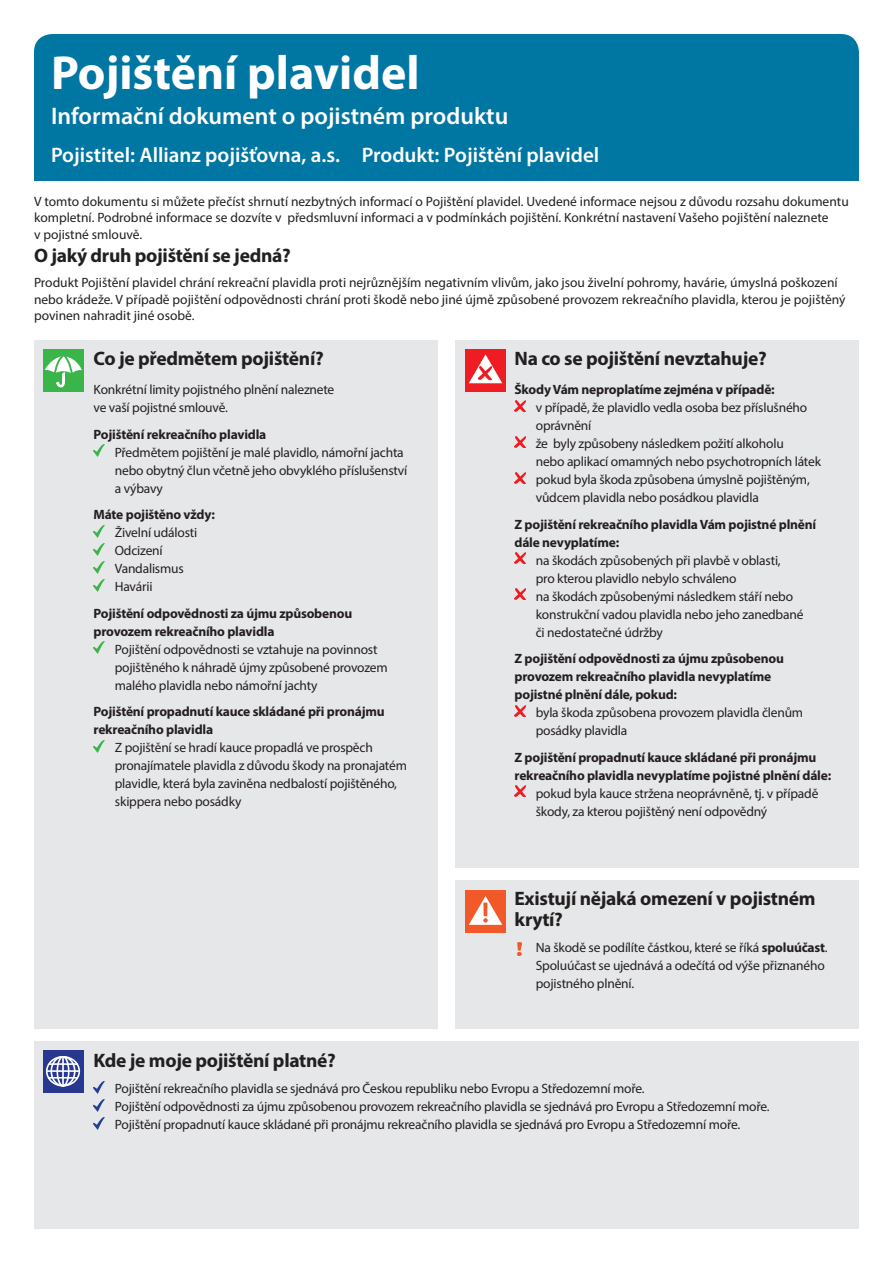
<style>
.page{position:relative;width:893px;height:1263px;background:#fff}
.page>*{position:absolute;margin:0;border:0;box-sizing:border-box;transform-origin:0 0}
.t1{font:700 48px "Myriad Pro";color:#fff}
.t2{font:600 24px "Myriad Pro";color:#fff}
.t3{font:600 21px "Myriad Pro";color:#fff}
.t4{font:700 19.5px/21px "Myriad Pro";letter-spacing:-.015em;color:#231f20}
.t5{font:13.5px/18px "Myriad Pro";letter-spacing:-.015em;color:#231f20}
.t6{font:700 13.5px/18px "Myriad Pro";letter-spacing:-.015em;color:#231f20}
.s1{font-weight:700}
</style>
<div class="page">
<div style="left:34px;top:340px;width:404px;height:689px;background:#e6e7e9"></div>
<div style="left:455px;top:340px;width:404px;height:527px;background:#e6e7e9"></div>
<div style="left:455px;top:880px;width:404px;height:149px;background:#e6e7e9"></div>
<div style="left:34px;top:34px;width:825px;height:147px;background:#0076a3;border-radius:18px"></div>
<svg style="left:94px;top:445px;width:10px;height:12px"></svg>
<svg style="left:94px;top:525px;width:10px;height:12px"></svg>
<svg style="left:94px;top:543px;width:10px;height:12px"></svg>
<svg style="left:94px;top:561px;width:10px;height:12px"></svg>
<svg style="left:94px;top:579px;width:10px;height:12px"></svg>
<svg style="left:94px;top:642px;width:10px;height:12px"></svg>
<svg style="left:94px;top:740px;width:10px;height:12px"></svg>
<svg style="left:514px;top:400px;width:11px;height:11px"></svg>
<svg style="left:514px;top:436px;width:11px;height:11px"></svg>
<svg style="left:514px;top:472px;width:11px;height:11px"></svg>
<svg style="left:514px;top:553px;width:11px;height:11px"></svg>
<svg style="left:514px;top:589px;width:11px;height:11px"></svg>
<svg style="left:514px;top:705px;width:11px;height:11px"></svg>
<svg style="left:514px;top:786px;width:11px;height:11px"></svg>
<div style="left:43px;top:349px;width:41px;height:42px;background:#3ab54a"></div>
<svg style="left:45px;top:352px;width:37px;height:35px"></svg>
<div style="left:465px;top:349px;width:41px;height:42px;background:#ee1d23"></div>
<svg style="left:469px;top:354px;width:33px;height:29px"></svg>
<div style="left:465px;top:890px;width:41px;height:43px;background:#f15929"></div>
<svg style="left:469px;top:896px;width:33px;height:29px"></svg>
<svg style="left:517px;top:942px;width:4px;height:13px"></svg>
<div style="left:34px;top:1042px;width:825px;height:187px;background:#e6e7e9"></div>
<svg style="left:94px;top:1081px;width:10px;height:12px"></svg>
<svg style="left:94px;top:1099px;width:10px;height:12px"></svg>
<svg style="left:94px;top:1117px;width:10px;height:12px"></svg>
<svg style="left:43px;top:1050px;width:41px;height:43px"></svg>
<div style="left:46px;top:1056px;width:34px;height:30px;border:2px solid #fff;border-radius:50%"></div>
<div style="left:50px;top:1056px;width:26px;height:30px;border:2px solid #fff;border-radius:50%"></div>
<div style="left:57px;top:1056px;width:13px;height:30px;border:2px solid #fff;border-radius:50%"></div>
<hr style="left:62px;top:1057px;width:2px;height:29px;background:#fff">
<hr style="left:49px;top:1063px;width:29px;height:2px;background:#fff">
<svg style="left:49px;top:1077px;width:29px;height:1px"></svg>
<hr style="left:47px;top:1070px;width:32px;height:2px;background:#fff">
<h1 class="t1" style="left:51px;top:41px;width:370px">Pojištění plavidel</h1>
<h2 class="t2" style="left:51px;top:100px;width:459px">Informační dokument o pojistném produktu</h2>
<h3 class="t3" style="left:51px;top:141px;width:550px">Pojistitel: Allianz pojišťovna, a.s. Produkt: Pojištění plavidel</h3>
<p class="t5" style="left:34px;top:193px;width:816px;line-height:16.5px">V tomto dokumentu si můžete přečíst shrnutí nezbytných informací o Pojištění plavidel. Uvedené informace nejsou z důvodu rozsahu dokumentu kompletní. Podrobné informace se dozvíte v předsmluvní informaci a v podmínkách pojištění. Konkrétní nastavení Vašeho pojištění naleznete<br>v pojistné smlouvě.</p>
<h3 class="t4" style="left:34px;top:245px;width:258px">O jaký druh pojištění se jedná?</h3>
<p class="t5" style="left:34px;top:274px;width:813px;line-height:16.5px">Produkt Pojištění plavidel chrání rekreační plavidla proti nejrůznějším negativním vlivům, jako jsou živelní pohromy, havárie, úmyslná poškození nebo krádeže. V případě pojištění odpovědnosti chrání proti škodě nebo jiné újmě způsobené provozem rekreačního plavidla, kterou je pojištěný povinen nahradit jiné osobě.</p>
<h3 class="t4" style="left:94px;top:347px;width:232px">Co je předmětem pojištění?</h3>
<h3 class="t4" style="left:514px;top:347px;width:254px">Na co se pojištění nevztahuje?</h3>
<p class="t5" style="left:94px;top:380px;width:242px">Konkrétní limity pojistného plnění naleznete ve vaší pojistné smlouvě.</p>
<p class="t6" style="left:94px;top:425px;width:174px">Pojištění rekreačního plavidla</p>
<p class="t5" style="left:115px;top:443px;width:294px">Předmětem pojištění je malé plavidlo, námořní jachta nebo obytný člun včetně jeho obvyklého příslušenství a výbavy</p>
<p class="t6" style="left:94px;top:505px;width:123px">Máte pojištěno vždy:</p>
<p class="t5" style="left:115px;top:523px;width:84px">Živelní události<br>Odcizení<br>Vandalismus<br>Havárii</p>
<p class="t6" style="left:94px;top:604px;width:260px">Pojištění odpovědnosti za újmu způsobenou provozem rekreačního plavidla</p>
<p class="t5" style="left:115px;top:640px;width:274px">Pojištění odpovědnosti se vztahuje na povinnost pojištěného k náhradě újmy způsobené provozem malého plavidla nebo námořní jachty</p>
<p class="t6" style="left:94px;top:702px;width:293px">Pojištění propadnutí kauce skládané při pronájmu rekreačního plavidla</p>
<p class="t5" style="left:115px;top:738px;width:294px">Z pojištění se hradí kauce propadlá ve prospěch pronajímatele plavidla z důvodu škody na pronajatém plavidle, která byla zaviněna nedbalostí pojištěného, skippera nebo posádky</p>
<p class="t6" style="left:515px;top:380px;width:262px">Škody Vám neproplatíme zejména v případě:</p>
<p class="t5" style="left:536px;top:398px;width:287px">v případě, že plavidlo vedla osoba bez příslušného oprávnění<br>že byly způsobeny následkem požití alkoholu<br>nebo aplikací omamných nebo psychotropních látek pokud byla škoda způsobena úmyslně pojištěným, vůdcem plavidla nebo posádkou plavidla</p>
<p class="t6" style="left:514px;top:515px;width:303px">Z pojištění rekreačního plavidla Vám pojistné plnění dále nevyplatíme:</p>
<p class="t5" style="left:536px;top:551px;width:269px">na škodách způsobených při plavbě v oblasti,<br>pro kterou plavidlo nebylo schváleno<br>na škodách způsobenými následkem stáří nebo konstrukční vadou plavidla nebo jeho zanedbané či nedostatečné údržby</p>
<p class="t6" style="left:515px;top:649px;width:271px">Z pojištění odpovědnosti za újmu způsobenou provozem rekreačního plavidla nevyplatíme pojistné plnění dále, pokud:</p>
<p class="t5" style="left:536px;top:703px;width:269px">byla škoda způsobena provozem plavidla členům posádky plavidla</p>
<p class="t6" style="left:514px;top:748px;width:318px">Z pojištění propadnutí kauce skládané při pronájmu rekreačního plavidla nevyplatíme pojistné plnění dále:</p>
<p class="t5" style="left:536px;top:784px;width:284px">pokud byla kauce stržena neoprávněně, tj. v případě škody, za kterou pojištěný není odpovědný</p>
<h3 class="t4" style="left:514px;top:887px;width:303px">Existují nějaká omezení v pojistném krytí?</h3>
<p class="t5" style="left:536px;top:939px;width:293px">Na škodě se podílíte částkou, které se říká <span class="s1">spoluúčast</span>.<br>Spoluúčast se ujednává a odečítá od výše přiznaného pojistného plnění.</p>
<h3 class="t4" style="left:94px;top:1049px;width:244px">Kde je moje pojištění platné?</h3>
<p class="t5" style="left:115px;top:1079px;width:656px">Pojištění rekreačního plavidla se sjednává pro Českou republiku nebo Evropu a Středozemní moře.<br>Pojištění odpovědnosti za újmu způsobenou provozem rekreačního plavidla se sjednává pro Evropu a Středozemní moře.<br>Pojištění propadnutí kauce skládané při pronájmu rekreačního plavidla se sjednává pro Evropu a Středozemní moře.</p>
</div>
